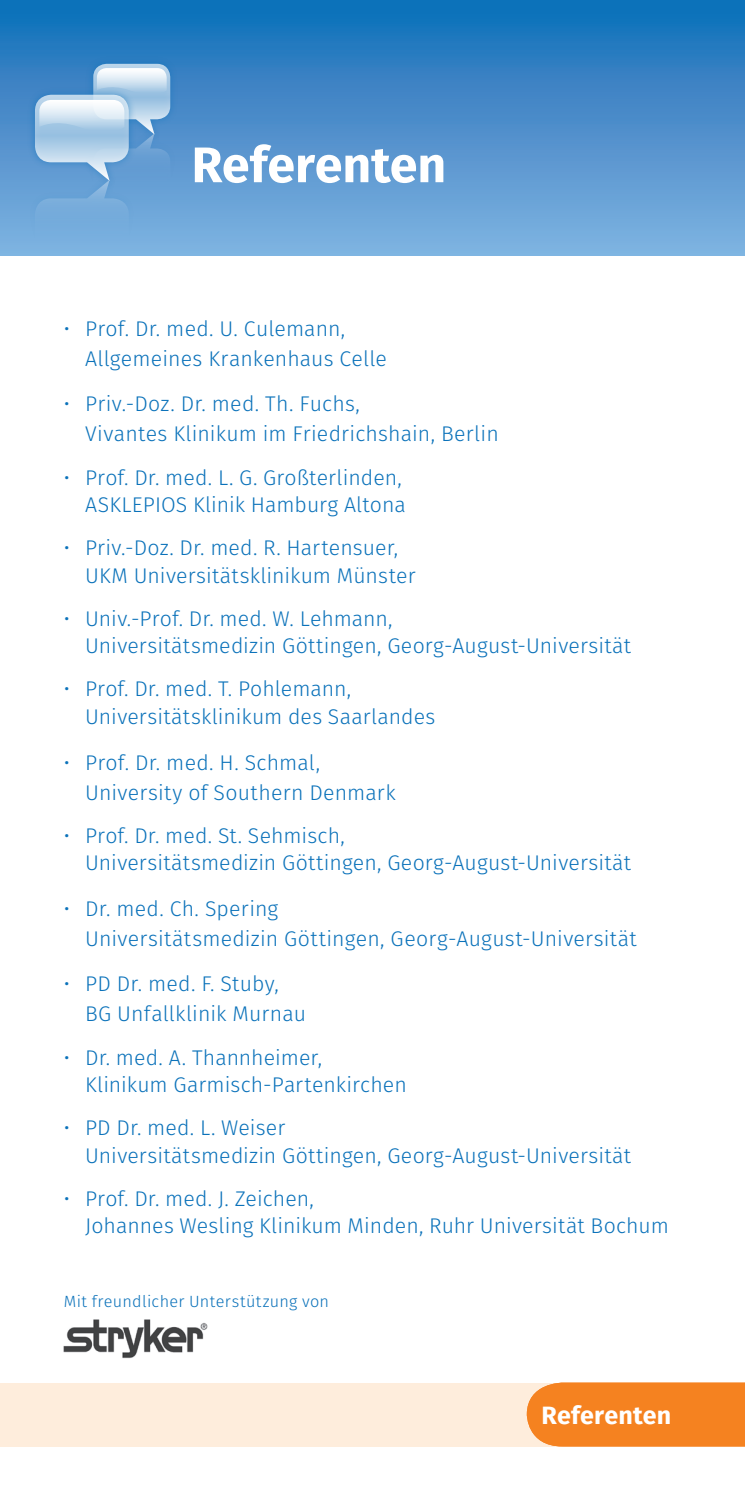
<style>
.page{position:relative;width:745px;height:1489px;background:#fff}
.page>*{position:absolute;margin:0;border:0;box-sizing:border-box;transform-origin:0 0}
.t1{font:700 50px "Fira Sans";letter-spacing:-.005em;color:#fff}
.t2{font:700 25px "Fira Sans";letter-spacing:.005em;color:#fff}
.t3{font:300 21.25px/27.5px "Fira Sans";letter-spacing:.005em;color:#0b72ba}
.t4{font:300 16.25px "Fira Sans";letter-spacing:.02em;color:#0b72ba}
</style>
<div class="page">
<div style="left:0;top:1382px;width:744px;height:64px;background:#feeddc"></div>
<div style="left:526px;top:1382px;width:218px;height:64px;background:#f58220"></div>
<div style="left:0;top:0;width:744px;height:255px;background:linear-gradient(to bottom,#106db7,#85b2e0)"></div>
<div style="left:85px;top:56px;width:93px;height:85px;background:#0b72ba;opacity:.5"></div>
<div style="left:85px;top:126px;width:93px;height:86px;background:#0b72ba;opacity:.5"></div>
<div style="left:27px;top:87px;width:109px;height:101px;background:#0b72ba;opacity:.5"></div>
<div style="left:27px;top:173px;width:109px;height:101px;background:#0b72ba;opacity:.5"></div>
<svg style="left:35px;top:64px;width:135px;height:202px;background:#8eb9df"></svg>
<img style="left:64px;top:1319px;width:144px;height:38px">
<h1 class="t1" style="left:191px;top:123px;width:256px">Referenten</h1>
<p class="t3" style="left:85px;top:313px;width:303px;line-height:30px;text-indent:-21px">• Prof. Dr. med. U. Culemann,<br>Allgemeines Krankenhaus Celle</p>
<p class="t3" style="left:85px;top:389px;width:415px;line-height:30px;text-indent:-21px">• Priv.-Doz. Dr. med. Th. Fuchs,<br>Vivantes Klinikum im Friedrichshain, Berlin</p>
<p class="t3" style="left:64px;top:463px;width:343px;text-align:right">• Prof. Dr. med. L. G. Großterlinden,<br>ASKLEPIOS Klinik Hamburg Altona</p>
<p class="t3" style="left:85px;top:534px;width:332px;text-indent:-21px">• Priv.-Doz. Dr. med. R. Hartensuer,<br>UKM Universitätsklinikum Münster</p>
<p class="t3" style="left:85px;top:604px;width:547px;text-indent:-21px">• Univ.-Prof. Dr. med. W. Lehmann,<br>Universitätsmedizin Göttingen, Georg-August-Universität</p>
<p class="t3" style="left:85px;top:675px;width:351px;text-indent:-21px">• Prof. Dr. med. T. Pohlemann,<br>Universitätsklinikum des Saarlandes</p>
<p class="t3" style="left:85px;top:747px;width:312px;line-height:30px;text-indent:-21px">• Prof. Dr. med. H. Schmal,<br>University of Southern Denmark</p>
<p class="t3" style="left:85px;top:821px;width:547px;text-indent:-21px">• Prof. Dr. med. St. Sehmisch,<br>Universitätsmedizin Göttingen, Georg-August-Universität</p>
<p class="t3" style="left:85px;top:893px;width:553px;line-height:30px;text-indent:-21px">• Dr. med. Ch. Spering<br>Universitätsmedizin Göttingen, Georg-August-Universität</p>
<p class="t3" style="left:85px;top:968px;width:222px;line-height:30px;text-indent:-21px">• PD Dr. med. F. Stuby,<br>BG Unfallklinik Murnau</p>
<p class="t3" style="left:85px;top:1043px;width:323px;text-indent:-21px">• Dr. med. A. Thannheimer,<br>Klinikum Garmisch-Partenkirchen</p>
<p class="t3" style="left:85px;top:1113px;width:547px;text-indent:-21px">• PD Dr. med. L. Weiser<br>Universitätsmedizin Göttingen, Georg-August-Universität</p>
<p class="t3" style="left:85px;top:1184px;width:585px;text-indent:-21px">• Prof. Dr. med. J. Zeichen,<br>Johannes Wesling Klinikum Minden, Ruhr Universität Bochum</p>
<p class="t4" style="left:64px;top:1289px;width:266px">Mit freundlicher Unterstützung von</p>
<p class="t2" style="left:541px;top:1394px;width:131px">Referenten</p>
</div>
